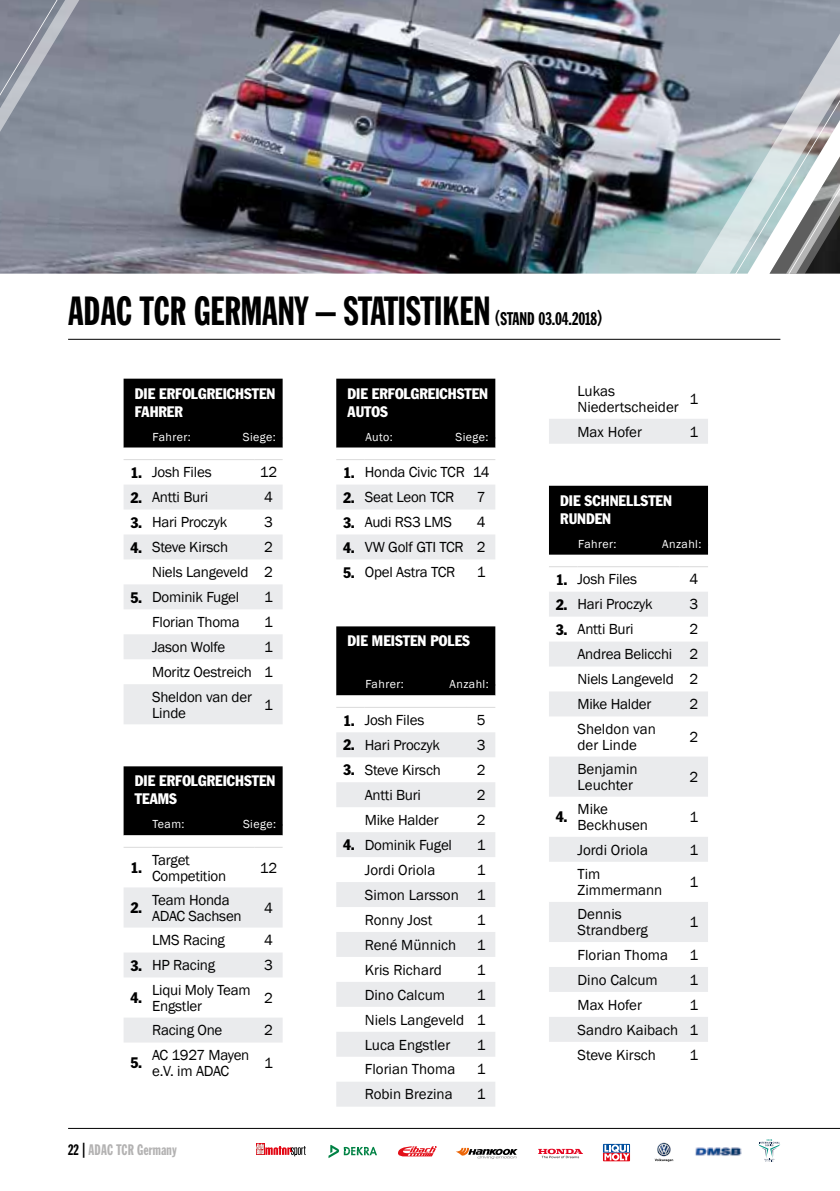
<style>
.page{position:relative;width:840px;height:1191px;background:#fff}
.page>*{position:absolute;margin:0;border:0;box-sizing:border-box;transform-origin:0 0}
.t1{font:40px "Franklin Gothic Std Extra Cond";color:#000}
.t2{font:18px "Franklin Gothic Std Extra Cond";color:#000}
.t3{font:15px/25px "Franklin Gothic";letter-spacing:-.015em;color:#000}
.t4{font:condensed 15px/18px "Franklin Gothic Std";color:#fff}
.t5{font:15px "Franklin Gothic Std Extra Cond";letter-spacing:.01em;color:#b3b2b2}
.t6{font:condensed 15px "Franklin Gothic Std";color:#000}
.t7{font:12px "Franklin Gothic";letter-spacing:.035em;color:#fff}
.s1{color:#000}
.s2{font-family:"Franklin Gothic Std";font-stretch:condensed}
</style>
<div class="page">
<hr style="left:68px;top:1128px;width:771px;height:1px;background:#000">
<svg style="left:758px;top:1139px;width:21px;height:22px"></svg>
<svg style="left:456px;top:1147px;width:61px;height:12px"></svg>
<svg style="left:256px;top:1143px;width:49px;height:13px"></svg>
<svg style="left:328px;top:1144px;width:49px;height:14px"></svg>
<svg style="left:398px;top:1146px;width:38px;height:10px"></svg>
<svg style="left:602px;top:1143px;width:28px;height:18px"></svg>
<svg style="left:602px;top:1143px;width:27px;height:18px"></svg>
<svg style="left:538px;top:1148px;width:44px;height:10px"></svg>
<svg style="left:654px;top:1142px;width:18px;height:19px"></svg>
<img style="left:695px;top:1147px;width:47px;height:9px">
<hr style="left:68px;top:339px;width:712px;height:1px;background:#000">
<img style="left:89px;top:0;width:606px;height:274px">
<svg style="left:124px;top:485px;width:158px;height:239px"></svg>
<svg style="left:123px;top:379px;width:159px;height:81px;background:#292929"></svg>
<svg style="left:124px;top:887px;width:158px;height:155px"></svg>
<svg style="left:123px;top:766px;width:159px;height:82px;background:#2a2a2a"></svg>
<svg style="left:336px;top:485px;width:159px;height:74px"></svg>
<svg style="left:336px;top:379px;width:159px;height:81px;background:#282828"></svg>
<svg style="left:336px;top:732px;width:159px;height:374px;fill:#eaebed"></svg>
<svg style="left:336px;top:626px;width:159px;height:82px;background:#292929"></svg>
<div style="left:549px;top:419px;width:158px;height:25px;background:#eaebed"></div>
<svg style="left:549px;top:592px;width:158px;height:449px;fill:#eeeff0"></svg>
<svg style="left:549px;top:486px;width:158px;height:81px;background:#262626"></svg>
<svg style="left:695px;top:0;width:144px;height:274px;background:#a7b0b6"></svg>
<svg style="left:0;top:0;width:89px;height:274px;background:#898f9c"></svg>
<h1 class="t1" style="left:68px;top:289px;width:424px">ADAC TCR GERMANY – STATISTIKEN</h1>
<p class="t2" style="left:494px;top:309px;width:109px">(STAND 03.04.2018)</p>
<p class="t4" style="left:135px;top:384px;width:142px">DIE ERFOLGREICHSTEN<br>FAHRER</p>
<p class="t7" style="left:152px;top:429px;width:40px">Fahrer:</p>
<p class="t7" style="left:243px;top:429px;width:41px">Siege: <span class="s1">-</span></p>
<p class="t3" style="left:130px;top:460px;width:83px"><span class="s2">1.</span> Josh Files</p>
<p class="t3" style="left:259px;top:460px;width:19px">12</p>
<p class="t3" style="left:130px;top:485px;width:79px"><span class="s2">2.</span> Antti Buri</p>
<p class="t3" style="left:264px;top:485px;width:10px">4</p>
<p class="t3" style="left:130px;top:510px;width:98px"><span class="s2">3.</span> Hari Proczyk</p>
<p class="t3" style="left:264px;top:510px;width:10px">3</p>
<p class="t3" style="left:130px;top:535px;width:99px"><span class="s2">4.</span> Steve Kirsch</p>
<p class="t3" style="left:152px;top:535px;width:122px;text-align:right">2<br>Niels Langeveld 2</p>
<p class="t3" style="left:130px;top:585px;width:110px"><span class="s2">5.</span> Dominik Fugel</p>
<p class="t3" style="left:264px;top:585px;width:10px">1</p>
<p class="t3" style="left:152px;top:610px;width:89px">Florian Thoma</p>
<p class="t3" style="left:264px;top:610px;width:10px">1</p>
<p class="t3" style="left:152px;top:635px;width:75px">Jason Wolfe</p>
<p class="t3" style="left:152px;top:635px;width:122px;text-align:justify;text-indent:112px">1<br>Moritz Oestreich 1<br>Sheldon van der</p>
<p class="t3" style="left:152px;top:700px;width:35px">Linde</p>
<p class="t3" style="left:264px;top:692px;width:10px">1</p>
<p class="t4" style="left:135px;top:772px;width:142px">DIE ERFOLGREICHSTEN<br>TEAMS</p>
<p class="t7" style="left:152px;top:817px;width:34px">Team:</p>
<p class="t7" style="left:243px;top:817px;width:41px">Siege: <span class="s1">-</span></p>
<p class="t6" style="left:130px;top:858px;width:13px">1.</p>
<p class="t3" style="left:152px;top:852px;width:76px;line-height:16px">Target<br>Competition</p>
<p class="t3" style="left:259px;top:855px;width:19px">12</p>
<p class="t6" style="left:130px;top:898px;width:13px">2.</p>
<p class="t3" style="left:152px;top:892px;width:91px;line-height:16px">Team Honda<br>ADAC Sachsen</p>
<p class="t3" style="left:264px;top:895px;width:10px">4</p>
<p class="t3" style="left:152px;top:928px;width:74px">LMS Racing</p>
<p class="t3" style="left:264px;top:928px;width:10px">4</p>
<p class="t3" style="left:130px;top:953px;width:86px"><span class="s2">3.</span> HP Racing</p>
<p class="t3" style="left:264px;top:953px;width:10px">3</p>
<p class="t6" style="left:130px;top:988px;width:13px">4.</p>
<p class="t3" style="left:152px;top:982px;width:100px;line-height:16px">Liqui Moly Team<br>Engstler</p>
<p class="t3" style="left:264px;top:985px;width:10px">2</p>
<p class="t3" style="left:152px;top:1018px;width:72px">Racing One</p>
<p class="t3" style="left:264px;top:1018px;width:10px">2</p>
<p class="t6" style="left:130px;top:1053px;width:13px">5.</p>
<p class="t3" style="left:152px;top:1047px;width:99px;line-height:16px">AC 1927 Mayen e.V. im ADAC</p>
<p class="t3" style="left:264px;top:1050px;width:10px">1</p>
<p class="t5" style="left:68px;top:1141px;width:110px"><span class="s1">22 |</span> ADAC TCR Germany</p>
<p class="t4" style="left:347px;top:384px;width:142px">DIE ERFOLGREICHSTEN<br>AUTOS</p>
<p class="t7" style="left:365px;top:429px;width:29px">Auto:</p>
<p class="t7" style="left:455px;top:429px;width:41px">Siege: <span class="s1">-</span></p>
<p class="t3" style="left:343px;top:460px;width:148px"><span class="s2">1.</span> Honda Civic TCR 14</p>
<p class="t3" style="left:343px;top:485px;width:113px"><span class="s2">2.</span> Seat Leon TCR</p>
<p class="t3" style="left:476px;top:485px;width:10px">7</p>
<p class="t3" style="left:343px;top:510px;width:110px"><span class="s2">3.</span> Audi RS3 LMS</p>
<p class="t3" style="left:476px;top:510px;width:10px">4</p>
<p class="t3" style="left:343px;top:535px;width:144px"><span class="s2">4.</span> VW Golf GTI TCR 2</p>
<p class="t3" style="left:343px;top:560px;width:114px"><span class="s2">5.</span> Opel Astra TCR</p>
<p class="t3" style="left:476px;top:560px;width:10px">1</p>
<p class="t4" style="left:347px;top:632px;width:124px">DIE MEISTEN POLES</p>
<p class="t7" style="left:365px;top:677px;width:40px">Fahrer:</p>
<p class="t7" style="left:449px;top:677px;width:47px">Anzahl: <span class="s1">-</span></p>
<p class="t3" style="left:343px;top:708px;width:83px"><span class="s2">1.</span> Josh Files</p>
<p class="t3" style="left:476px;top:708px;width:10px">5</p>
<p class="t3" style="left:343px;top:733px;width:98px"><span class="s2">2.</span> Hari Proczyk</p>
<p class="t3" style="left:476px;top:733px;width:10px">3</p>
<p class="t3" style="left:343px;top:758px;width:99px"><span class="s2">3.</span> Steve Kirsch</p>
<p class="t3" style="left:476px;top:758px;width:10px">2</p>
<p class="t3" style="left:364px;top:782px;width:58px">Antti Buri</p>
<p class="t3" style="left:476px;top:782px;width:10px">2</p>
<p class="t3" style="left:364px;top:807px;width:75px">Mike Halder</p>
<p class="t3" style="left:476px;top:807px;width:10px">2</p>
<p class="t3" style="left:343px;top:832px;width:110px"><span class="s2">4.</span> Dominik Fugel</p>
<p class="t3" style="left:476px;top:832px;width:10px">1</p>
<p class="t3" style="left:364px;top:857px;width:72px">Jordi Oriola</p>
<p class="t3" style="left:364px;top:857px;width:122px;text-align:justify;text-indent:112px">1<br>Simon Larsson 1<br>Ronny Jost</p>
<p class="t3" style="left:476px;top:907px;width:10px">1</p>
<p class="t3" style="left:364px;top:932px;width:93px">René Münnich</p>
<p class="t3" style="left:476px;top:932px;width:10px">1</p>
<p class="t3" style="left:364px;top:957px;width:78px">Kris Richard</p>
<p class="t3" style="left:476px;top:957px;width:10px">1</p>
<p class="t3" style="left:364px;top:982px;width:82px">Dino Calcum</p>
<p class="t3" style="left:364px;top:982px;width:122px;text-align:justify;text-indent:112px">1<br>Niels Langeveld 1<br>Luca Engstler</p>
<p class="t3" style="left:476px;top:1032px;width:10px">1</p>
<p class="t3" style="left:364px;top:1057px;width:92px">Florian Thoma</p>
<p class="t3" style="left:476px;top:1057px;width:10px">1</p>
<p class="t3" style="left:364px;top:1082px;width:89px">Robin Brezina</p>
<p class="t3" style="left:476px;top:1082px;width:10px">1</p>
<p class="t3" style="left:577px;top:383px;width:103px;line-height:16px">Lukas<br>Niedertscheider</p>
<p class="t3" style="left:689px;top:387px;width:10px">1</p>
<p class="t3" style="left:577px;top:419px;width:66px">Max Hofer</p>
<p class="t3" style="left:689px;top:419px;width:10px">1</p>
<p class="t4" style="left:560px;top:491px;width:113px">DIE SCHNELLSTEN<br>RUNDEN</p>
<p class="t7" style="left:577px;top:536px;width:40px">Fahrer:</p>
<p class="t7" style="left:662px;top:536px;width:47px">Anzahl: <span class="s1">-</span></p>
<p class="t3" style="left:555px;top:567px;width:83px"><span class="s2">1.</span> Josh Files</p>
<p class="t3" style="left:689px;top:567px;width:10px">4</p>
<p class="t3" style="left:555px;top:592px;width:98px"><span class="s2">2.</span> Hari Proczyk</p>
<p class="t3" style="left:689px;top:592px;width:10px">3</p>
<p class="t3" style="left:555px;top:617px;width:79px"><span class="s2">3.</span> Antti Buri</p>
<p class="t3" style="left:577px;top:617px;width:122px;text-align:justify;text-indent:112px">2<br>Andrea Belicchi 2<br>Niels Langeveld 2<br>Mike Halder</p>
<p class="t3" style="left:689px;top:692px;width:10px">2</p>
<p class="t3" style="left:577px;top:721px;width:80px;line-height:16px">Sheldon van der Linde</p>
<p class="t3" style="left:689px;top:724px;width:10px">2</p>
<p class="t3" style="left:577px;top:761px;width:62px;line-height:16px">Benjamin<br>Leuchter</p>
<p class="t3" style="left:689px;top:764px;width:10px">2</p>
<p class="t6" style="left:555px;top:808px;width:13px">4.</p>
<p class="t3" style="left:577px;top:801px;width:72px;line-height:16px">Mike<br>Beckhusen</p>
<p class="t3" style="left:689px;top:805px;width:10px">1</p>
<p class="t3" style="left:577px;top:837px;width:72px">Jordi Oriola</p>
<p class="t3" style="left:689px;top:837px;width:10px">1</p>
<p class="t3" style="left:577px;top:866px;width:86px;line-height:16px">Tim<br>Zimmermann</p>
<p class="t3" style="left:689px;top:870px;width:10px">1</p>
<p class="t3" style="left:577px;top:906px;width:72px;line-height:16px">Dennis<br>Strandberg</p>
<p class="t3" style="left:689px;top:910px;width:10px">1</p>
<p class="t3" style="left:577px;top:942px;width:92px">Florian Thoma</p>
<p class="t3" style="left:689px;top:942px;width:10px">1</p>
<p class="t3" style="left:577px;top:967px;width:82px">Dino Calcum</p>
<p class="t3" style="left:689px;top:967px;width:10px">1</p>
<p class="t3" style="left:577px;top:992px;width:66px">Max Hofer</p>
<p class="t3" style="left:577px;top:992px;width:122px;text-align:justify;text-indent:112px">1<br>Sandro Kaibach 1<br>Steve Kirsch</p>
<p class="t3" style="left:689px;top:1042px;width:10px">1</p>
</div>
